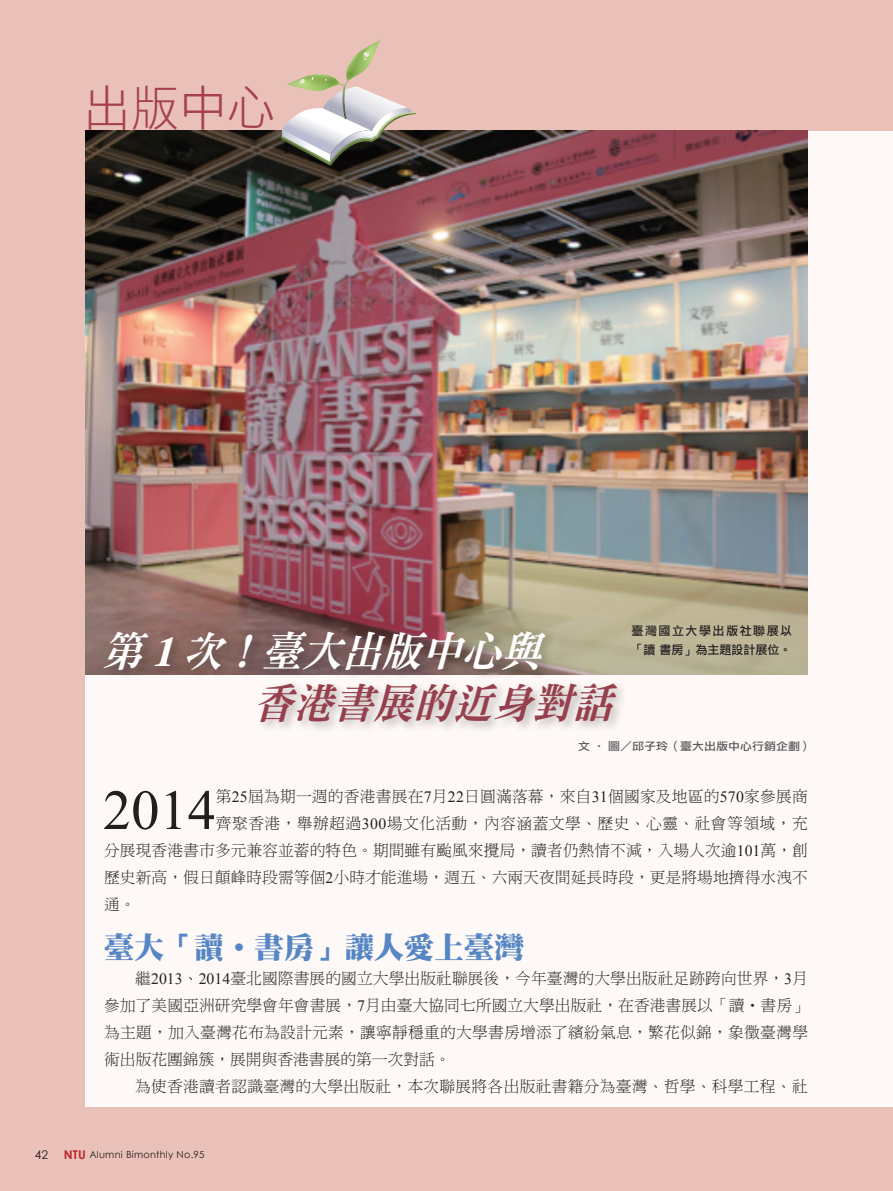
<style>
.page{position:relative;width:893px;height:1191px;background:#e9c1b8}
.page>*{position:absolute;margin:0;border:0;box-sizing:border-box;transform-origin:0 0}
.內文字首放大{font:56.4px "Times New Roman";color:#231f20}
.大標{font:48px "DF Li Hei Std W3";color:#a54050}
.內文10_5{font:italic 42px "DF Ming Std W9";color:#fff;scale:.95 1}
.內文10_5-2{font:italic 42px "DF Ming Std W9";color:#96404d;scale:.95 1}
.內文-中標{font:30px "DF Ming Std W12";color:#5786c5}
.內文10_5-3{font:15.75px/27px "DF Ming Std W3";letter-spacing:.015em;color:#231f20;text-align:justify}
.內文字首放大-2{font:15.75px "DF Ming Std W3";letter-spacing:.005em;color:#231f20}
.內文字首放大-3{font:15.75px "DF Ming Std W3";letter-spacing:.03em;color:#231f20}
.圖說{font:12px/18px "DF Li Hei Std W5";letter-spacing:.125em;color:#231f20}
.t1{font:12px "Century Gothic";color:#231f20}
.作者{font:10.8px "DF Li Hei Std W5";color:#57585a;scale:1.11 1}
.t2{font:9.75px "Century Gothic";letter-spacing:.025em;color:#231f20}
.s1{font-family:"Times";font-weight:700}
.s2{font-family:"Times New Roman"}
.s3{font-weight:700;font-size:12px;color:#b7282e}
</style>
<div class="page">
<div style="left:85px;top:131px;width:808px;height:975px;background:#fef9f6"></div>
<img style="left:85px;top:131px;width:723px;height:543px">
<div style="left:102px;top:628px;width:527px;height:106px;background:#231f20;opacity:.3"></div>
<svg style="left:281px;top:39px;width:135px;height:127px"></svg>
<p class="大標" style="left:83px;top:82px;width:193px">出版中心</p>
<p class="圖說" style="left:631px;top:622px;width:162px">臺灣國立大學出版社聯展以「讀 書房」為主題設計展位。</p>
<p class="內文10_5" style="left:102px;top:628px;width:476px">第 <span class="s1">1</span>次！臺大出版中心與</p>
<p class="內文10_5-2" style="left:253px;top:680px;width:392px">香港書展的近身對話</p>
<p class="作者" style="left:578px;top:740px;width:212px">文 ‧ 圖／邱子玲（臺大出版中心行銷企劃）</p>
<p class="內文字首放大" style="left:103px;top:772px;width:114px">2014</p>
<p class="內文字首放大-2" style="left:216px;top:788px;width:593px">第<span class="s2">25</span>屆為期一週的香港書展在<span class="s2">7</span>月<span class="s2">22</span>日圓滿落幕，來自<span class="s2">31</span>個國家及地區的<span class="s2">570</span>家參展商</p>
<p class="內文字首放大-3" style="left:216px;top:815px;width:593px">齊聚香港，舉辦超過<span class="s2">300</span>場文化活動，內容涵蓋文學、歷史、心靈、社會等領域，充</p>
<p class="內文字首放大-2" style="left:104px;top:842px;width:705px">分展現香港書市多元兼容並蓄的特色。期間雖有颱風來攪局，讀者仍熱情不減，入場人次逾<span class="s2">101</span>萬，創</p>
<p class="內文字首放大-2" style="left:104px;top:869px;width:705px">歷史新高，假日顛峰時段需等個<span class="s2">2</span>小時才能進場，週五、六兩天夜間延長時段，更是將場地擠得水洩不</p>
<p class="內文字首放大-2" style="left:104px;top:896px;width:33px">通。</p>
<p class="內文-中標" style="left:104px;top:930px;width:421px">臺大「讀‧書房」讓人愛上臺灣</p>
<p class="內文10_5-3" style="left:104px;top:964px;width:705px;text-indent:31px">繼<span class="s2">2013</span>、<span class="s2">2014</span>臺北國際書展的國立大學出版社聯展後，今年臺灣的大學出版社足跡跨向世界，<span class="s2">3</span>月參加了美國亞洲研究學會年會書展，<span class="s2">7</span>月由臺大協同七所國立大學出版社，在香港書展以「讀‧書房」為主題，加入臺灣花布為設計元素，讓寧靜穩重的大學書房增添了繽紛氣息，繁花似錦，象徵臺灣學術出版花團錦簇，展開與香港書展的第一次對話。</p>
<p class="內文10_5-3" style="left:135px;top:1072px;width:674px">為使香港讀者認識臺灣的大學出版社，本次聯展將各出版社書籍分為臺灣、哲學、科學工程、社</p>
<p class="t1" style="left:35px;top:1147px;width:15px">42</p>
<p class="t2" style="left:64px;top:1148px;width:142px"><span class="s3">NTU</span> Alumni Bimonthly No.95</p>
</div>
